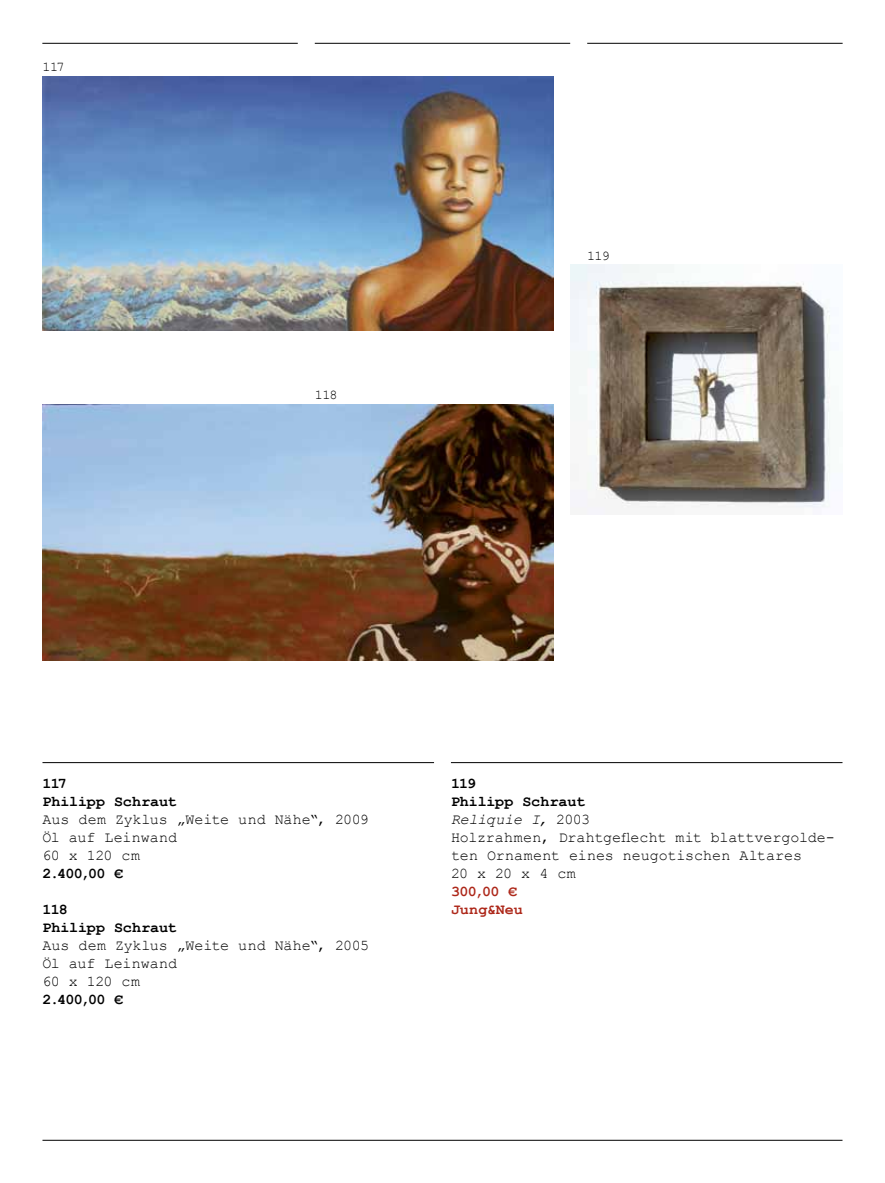
<style>
.page{position:relative;width:885px;height:1183px;background:#fff}
.page>*{position:absolute;margin:0;border:0;box-sizing:border-box;transform-origin:0 0}
.t1{font:15px/18px "Courier New";color:#000}
.t2{font:700 15px/18px "Courier New";letter-spacing:-.015em;color:#000}
.t3{font:700 15px/18px "Courier New";color:#ad2719}
.t4{font:13.5px "Courier New";letter-spacing:-.05em;color:#000}
.s1{font-weight:700}
.s2{font-style:italic}
</style>
<div class="page">
<hr style="left:42px;top:1139px;width:800px;height:1px;background:#000">
<hr style="left:42px;top:762px;width:392px;height:1px;background:#000">
<hr style="left:451px;top:762px;width:391px;height:1px;background:#000">
<hr style="left:42px;top:43px;width:256px;height:1px;background:#000">
<hr style="left:315px;top:43px;width:255px;height:1px;background:#000">
<hr style="left:587px;top:43px;width:255px;height:1px;background:#000">
<img style="left:43px;top:77px;width:510px;height:254px">
<img style="left:43px;top:404px;width:510px;height:256px">
<img style="left:570px;top:265px;width:260px;height:249px">
<p class="t4" style="left:43px;top:58px;width:24px">117</p>
<p class="t4" style="left:315px;top:386px;width:24px">118</p>
<p class="t4" style="left:587px;top:248px;width:24px">119</p>
<p class="t2" style="left:43px;top:773px;width:135px">117<br>Philipp Schraut</p>
<p class="t1" style="left:43px;top:809px;width:328px">Aus dem Zyklus „Weite und Nähe“, 2009<br>Öl auf Leinwand<br>60 x 120 cm</p>
<p class="t2" style="left:43px;top:863px;width:82px">2.400,00 €</p>
<p class="t2" style="left:43px;top:899px;width:135px">118<br>Philipp Schraut</p>
<p class="t1" style="left:43px;top:935px;width:328px">Aus dem Zyklus „Weite und Nähe“, 2005<br>Öl auf Leinwand<br>60 x 120 cm</p>
<p class="t2" style="left:43px;top:989px;width:82px">2.400,00 €</p>
<p class="t1" style="left:451px;top:773px;width:385px"><span class="s1">119<br>Philipp Schraut<br></span><span class="s2">Reliquie I,</span> 2003<br>Holzrahmen, Drahtgeflecht mit blattvergolde&shy;ten Ornament eines neugotischen Altares<br>20 x 20 x 4 cm</p>
<p class="t3" style="left:451px;top:881px;width:73px">300,00 €<br>Jung&amp;Neu</p>
</div>
